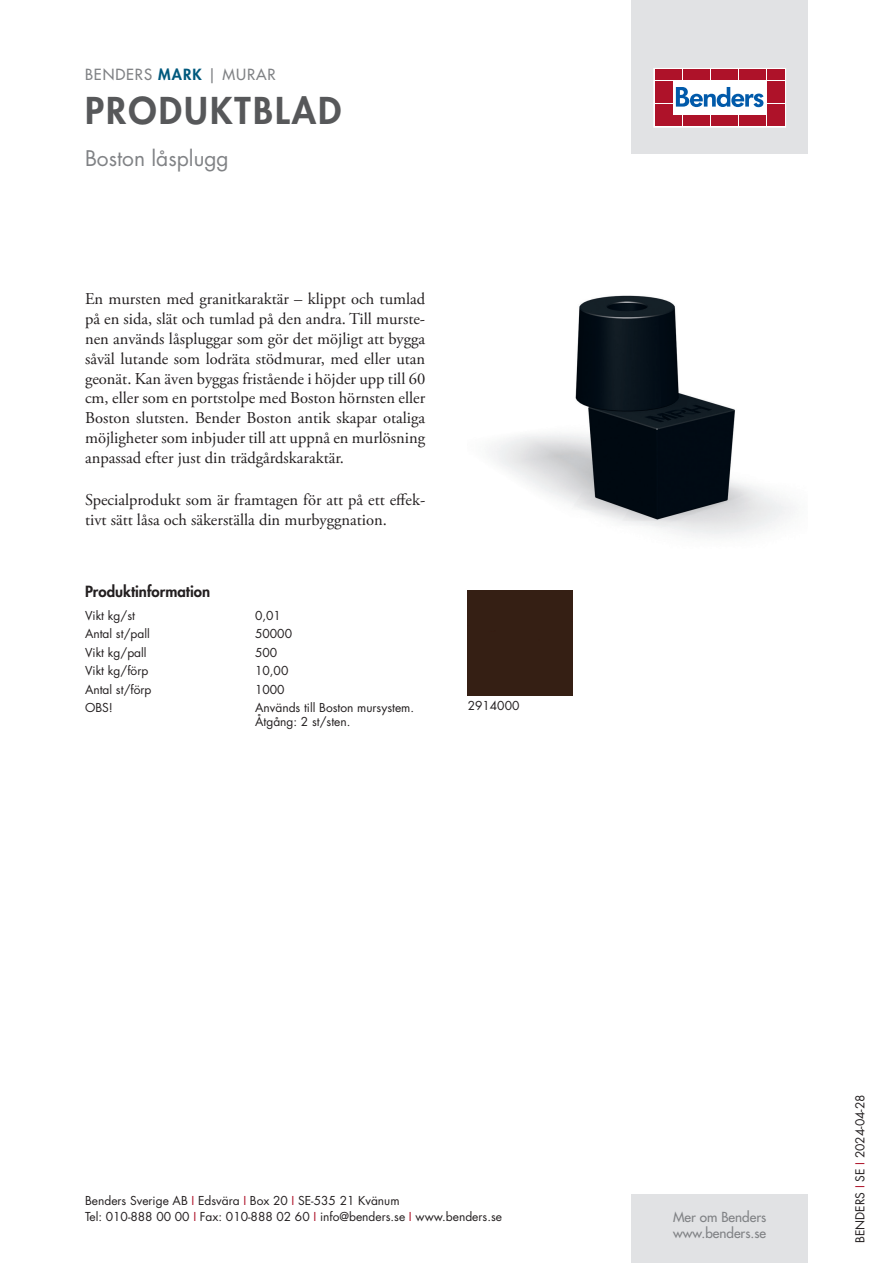
<style>
.page{position:relative;width:893px;height:1263px;background:#fff}
.page>*{position:absolute;margin:0;border:0;box-sizing:border-box;transform-origin:0 0}
.t1{font:800 36px "Futura Std";letter-spacing:.06em;color:#57585a}
.t2{font:21px "Futura Std";color:#808285}
.t3{font:16.5px/19.8px "Adobe Garamond Pro";color:#231f20;text-align:justify}
.t4{font:800 15px "Futura Std";color:#231f20}
.t5{font:500 15px "Futura Std";letter-spacing:.06em;color:#808285}
.t6{font:500 13.5px/16.2px "Futura Std";color:#808285}
.t7{font:12px/16.5px "Futura Std";color:#231f20}
.s1{font-weight:800;color:#00597d}
.s2{color:#ae1229}
</style>
<div class="page">
<div style="left:631px;top:0;width:177px;height:153px;background:#e1e2e4"></div>
<div style="left:631px;top:1195px;width:177px;height:68px;background:#e1e2e4"></div>
<svg style="left:656px;top:70px;width:128px;height:55px;background:#ebc6cb"></svg>
<div style="left:654px;top:68px;width:132px;height:59px;border:1px solid #fff"></div>
<div style="left:655px;top:70px;width:8px;height:10px;background:#ae1229"></div>
<div style="left:664px;top:70px;width:8px;height:10px;background:#ae1229"></div>
<div style="left:655px;top:81px;width:8px;height:10px;background:#ae1229"></div>
<div style="left:664px;top:81px;width:8px;height:10px;background:#ae1229"></div>
<div style="left:655px;top:93px;width:8px;height:10px;background:#ae1229"></div>
<div style="left:664px;top:93px;width:8px;height:10px;background:#ae1229"></div>
<div style="left:655px;top:104px;width:8px;height:11px;background:#ae1229"></div>
<div style="left:664px;top:104px;width:8px;height:11px;background:#ae1229"></div>
<div style="left:655px;top:116px;width:8px;height:10px;background:#ae1229"></div>
<div style="left:664px;top:116px;width:8px;height:10px;background:#ae1229"></div>
<div style="left:674px;top:70px;width:8px;height:10px;background:#ae1229"></div>
<div style="left:683px;top:70px;width:8px;height:10px;background:#ae1229"></div>
<div style="left:692px;top:70px;width:8px;height:10px;background:#ae1229"></div>
<div style="left:702px;top:70px;width:8px;height:10px;background:#ae1229"></div>
<div style="left:711px;top:70px;width:8px;height:10px;background:#ae1229"></div>
<div style="left:720px;top:70px;width:8px;height:10px;background:#ae1229"></div>
<div style="left:730px;top:70px;width:8px;height:10px;background:#ae1229"></div>
<div style="left:739px;top:70px;width:8px;height:10px;background:#ae1229"></div>
<div style="left:748px;top:70px;width:8px;height:10px;background:#ae1229"></div>
<div style="left:758px;top:70px;width:8px;height:10px;background:#ae1229"></div>
<div style="left:674px;top:116px;width:8px;height:10px;background:#ae1229"></div>
<div style="left:683px;top:116px;width:8px;height:10px;background:#ae1229"></div>
<div style="left:692px;top:116px;width:8px;height:10px;background:#ae1229"></div>
<div style="left:702px;top:116px;width:8px;height:10px;background:#ae1229"></div>
<div style="left:711px;top:116px;width:8px;height:10px;background:#ae1229"></div>
<div style="left:720px;top:116px;width:8px;height:10px;background:#ae1229"></div>
<div style="left:730px;top:116px;width:8px;height:10px;background:#ae1229"></div>
<div style="left:739px;top:116px;width:8px;height:10px;background:#ae1229"></div>
<div style="left:748px;top:116px;width:8px;height:10px;background:#ae1229"></div>
<div style="left:758px;top:116px;width:8px;height:10px;background:#ae1229"></div>
<div style="left:767px;top:70px;width:8px;height:10px;background:#ae1229"></div>
<div style="left:776px;top:70px;width:8px;height:10px;background:#ae1229"></div>
<div style="left:767px;top:81px;width:8px;height:10px;background:#ae1229"></div>
<div style="left:776px;top:81px;width:8px;height:10px;background:#ae1229"></div>
<div style="left:767px;top:93px;width:8px;height:10px;background:#ae1229"></div>
<div style="left:776px;top:93px;width:8px;height:10px;background:#ae1229"></div>
<div style="left:767px;top:104px;width:8px;height:11px;background:#ae1229"></div>
<div style="left:776px;top:104px;width:8px;height:11px;background:#ae1229"></div>
<div style="left:767px;top:116px;width:8px;height:10px;background:#ae1229"></div>
<div style="left:776px;top:116px;width:8px;height:10px;background:#ae1229"></div>
<svg style="left:676px;top:87px;width:87px;height:20px;background:#8ab3d7"></svg>
<img style="left:492px;top:295px;width:301px;height:242px">
<div style="left:468px;top:590px;width:105px;height:105px;background:#351f14"></div>
<p class="t5" style="left:85px;top:65px;width:192px">BENDERS <span class="s1">MARK</span> | MURAR</p>
<h1 class="t1" style="left:85px;top:87px;width:258px">PRODUKTBLAD</h1>
<p class="t2" style="left:85px;top:144px;width:145px">Boston låsplugg</p>
<p class="t3" style="left:85px;top:290px;width:342px">En mursten med granitkaraktär – klippt och tumlad på en sida, slät och tumlad på den andra. Till murste&shy;nen används låspluggar som gör det möjligt att bygga såväl lutande som lodräta stödmurar, med eller utan geonät. Kan även byggas fristående i höjder upp till 60 cm, eller som en portstolpe med Boston hörnsten eller Boston slutsten. Bender Boston antik skapar otaliga möjligheter som inbjuder till att uppnå en murlösning anpassad efter just din trädgårdskaraktär.</p>
<p class="t3" style="left:85px;top:490px;width:342px">Specialprodukt som är framtagen för att på ett effek&shy;tivt sätt låsa och säkerställa din murbyggnation.</p>
<p class="t4" style="left:85px;top:582px;width:127px">Produktinformation</p>
<p class="t7" style="left:85px;top:607px;width:51px">Vikt kg/st</p>
<p class="t7" style="left:255px;top:607px;width:27px">0,01</p>
<p class="t7" style="left:85px;top:626px;width:66px">Antal st/pall</p>
<p class="t7" style="left:255px;top:626px;width:38px">50000</p>
<p class="t7" style="left:85px;top:644px;width:63px">Vikt kg/pall</p>
<p class="t7" style="left:255px;top:644px;width:24px">500</p>
<p class="t7" style="left:85px;top:662px;width:65px">Vikt kg/förp</p>
<p class="t7" style="left:255px;top:662px;width:35px">10,00</p>
<p class="t7" style="left:85px;top:681px;width:68px">Antal st/förp</p>
<p class="t7" style="left:255px;top:681px;width:31px">1000</p>
<p class="t7" style="left:85px;top:699px;width:29px">OBS!</p>
<p class="t7" style="left:255px;top:700px;width:161px;line-height:14.4px">Används till Boston mursystem.<br>Åtgång: 2 st/sten.</p>
<p class="t7" style="left:468px;top:697px;width:53px">2914000</p>
<p class="t7" style="left:85px;top:1192px;width:418px">Benders Sverige AB <span class="s2">I</span> Edsvära <span class="s2">I</span> Box 20 <span class="s2">I</span> SE-535 21 Kvänum<br>Tel: 010-888 00 00 <span class="s2">I</span> Fax: 010-888 02 60 <span class="s2">I</span> info@benders.se <span class="s2">I</span> www.benders.se</p>
<p class="t6" style="left:673px;top:1209px;width:95px">Mer om Benders www.benders.se</p>
<p class="t7" style="left:852px;top:1243px;width:150px;rotate:-90deg">BENDERS <span class="s2">I</span> SE <span class="s2">I</span> 2024-04-28</p>
</div>
